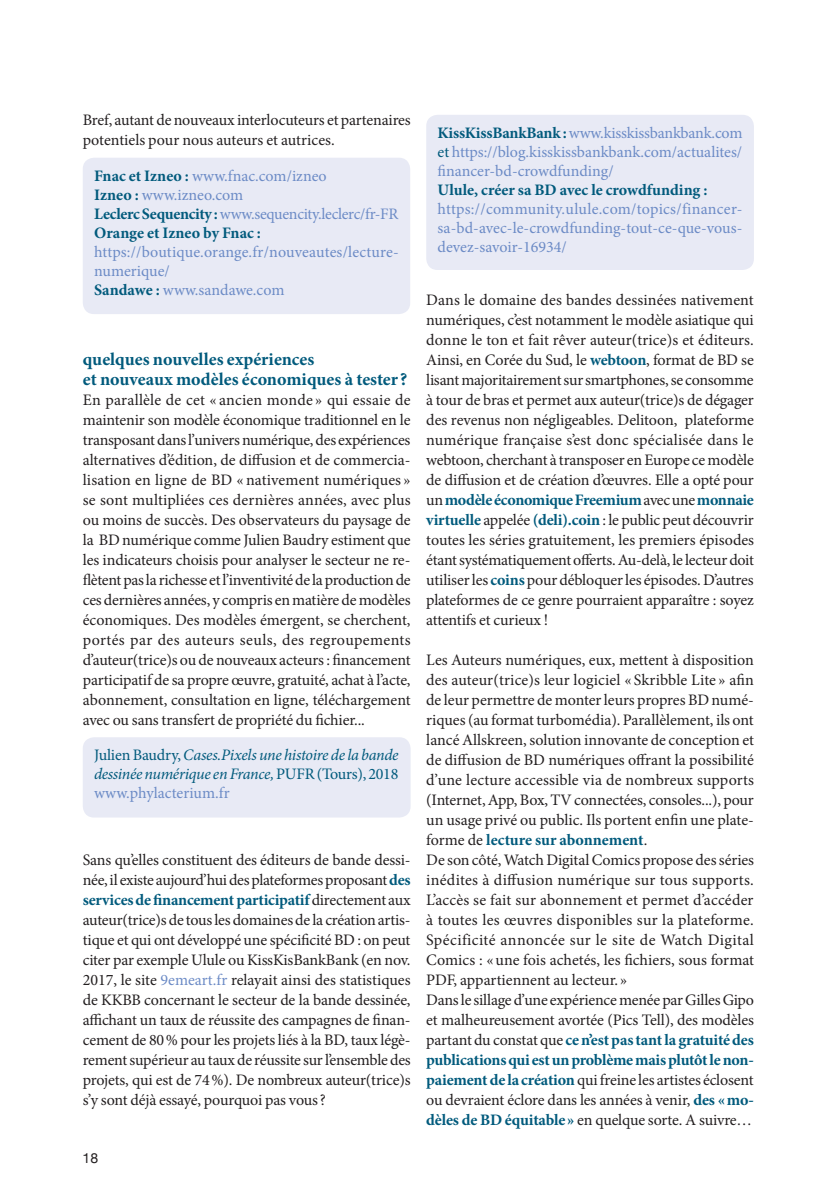
<style>
.page{position:relative;width:840px;height:1191px;background:#fff}
.page>*{position:absolute;margin:0;border:0;box-sizing:border-box;transform-origin:0 0}
.t1{font:700 18px "Minion Pro";color:#015a7c}
.t2{font:16px/20px "Minion Pro";letter-spacing:-.01em;color:#231f20;text-align:justify}
.t3{font:16px/19px "Minion Pro";color:#6c8bc6}
.t4{font:italic 16px/19px "Minion Pro";letter-spacing:-.02em;color:#015a7c;text-align:justify}
.t5{font:14px "Helvetica Neue";color:#231f20}
.s1{font-weight:700;color:#015a7c}
.s2{font-style:normal}
.s3{font-style:normal;color:#6c8bc6}
.s4{color:#6c8bc6}
.s5{color:#015a7c}
</style>
<div class="page">
<div style="left:83px;top:158px;width:327px;height:156px;background:#e8eaf5;border-radius:11px"></div>
<div style="left:83px;top:737px;width:327px;height:80px;background:#e8eaf5;border-radius:11px"></div>
<div style="left:426px;top:115px;width:327px;height:155px;background:#e8eaf5;border-radius:11px"></div>
<p class="t2" style="left:83px;top:110px;width:329px">Bref, autant de nouveaux interlocuteurs et partenaires potentiels pour nous auteurs et autrices.</p>
<p class="t3" style="left:94px;top:166px;width:306px"><span class="s1">Fnac et Izneo :</span> www.fnac.com/izneo<br><span class="s1">Izneo :</span> www.izneo.com<br><span class="s1">Leclerc Sequencity :</span> www.sequencity.leclerc/fr-FR<br><span class="s1">Orange et Izneo by Fnac : </span>https://boutique.orange.fr/nouveautes/lecture&shy;numerique/<br><span class="s1">Sandawe :</span> www.sandawe.com</p>
<p class="t1" style="left:83px;top:347px;width:233px">quelques nouvelles expériences</p>
<p class="t1" style="left:83px;top:367px;width:326px">et nouveaux modèles économiques à tester ?</p>
<p class="t2" style="left:83px;top:390px;width:329px">En parallèle de cet « ancien monde » qui essaie de maintenir son modèle économique traditionnel en le transposant dans l’univers numérique, des expériences alternatives d’édition, de diffusion et de commercia&shy;lisation en ligne de BD « nativement numériques » se sont multipliées ces dernières années, avec plus ou moins de succès. Des observateurs du paysage de la BD numérique comme Julien Baudry estiment que les indicateurs choisis pour analyser le secteur ne re&shy;flètent pas la richesse et l’inventivité de la production de ces dernières années, y compris en matière de modèles économiques. Des modèles émergent, se cherchent, portés par des auteurs seuls, des regroupements d’auteur(trice)s ou de nouveaux acteurs : financement participatif de sa propre œuvre, gratuité, achat à l’acte, abonnement, consultation en ligne, téléchargement avec ou sans transfert de propriété du fichier...</p>
<p class="t4" style="left:94px;top:745px;width:306px"><span class="s2">Julien Baudry,</span> Cases.Pixels une histoire de la bande dessinée numérique en France, <span class="s2">PUFR (Tours), 2018 </span><span class="s3">www.phylacterium.fr</span></p>
<p class="t2" style="left:83px;top:850px;width:329px">Sans qu’elles constituent des éditeurs de bande dessi&shy;née, il existe aujourd’hui des plateformes proposant <span class="s1">des services de financement participatif</span> directement aux auteur(trice)s de tous les domaines de la création artis&shy;tique et qui ont développé une spécificité BD : on peut citer par exemple Ulule ou KissKisBankBank (en nov.<br>2017, le site <span class="s4">9emeart.fr</span> relayait ainsi des statistiques de KKBB concernant le secteur de la bande dessinée, affichant un taux de réussite des campagnes de finan&shy;cement de 80% pour les projets liés à la BD, taux légè&shy;rement supérieur au taux de réussite sur l’ensemble des projets, qui est de 74%). De nombreux auteur(trice)s s’y sont déjà essayé, pourquoi pas vous?</p>
<p class="t5" style="left:82px;top:1146px;width:17px">18</p>
<p class="t3" style="left:437px;top:123px;width:306px"><span class="s1">KissKissBankBank :</span> www.kisskissbankbank.com <span class="s5">et</span> https://blog.kisskissbankbank.com/actualites/ financer-bd-crowdfunding/<br><span class="s1">Ulule, créer sa BD avec le crowdfunding : </span>https://community.ulule.com/topics/financer&shy;sa-bd-avec-le-crowdfunding-tout-ce-que-vous&shy;devez-savoir-16934/</p>
<p class="t2" style="left:426px;top:290px;width:329px">Dans le domaine des bandes dessinées nativement numériques, c’est notamment le modèle asiatique qui donne le ton et fait rêver auteur(trice)s et éditeurs.<br>Ainsi, en Corée du Sud, le <span class="s1">webtoon</span>, format de BD se lisant majoritairement sur smartphones, se consomme à tour de bras et permet aux auteur(trice)s de dégager des revenus non négligeables. Delitoon, plateforme numérique française s’est donc spécialisée dans le webtoon, cherchant à transposer en Europe ce modèle de diffusion et de création d’œuvres. Elle a opté pour un<span class="s1">modèle économique Freemium</span>avec une<span class="s1">monnaie virtuelle</span> appelée <span class="s1">(deli).coin</span> : le public peut découvrir toutes les séries gratuitement, les premiers épisodes étant systématiquement offerts. Au-delà, le lecteur doit utiliser les <span class="s1">coins</span> pour débloquer les épisodes. D’autres plateformes de ce genre pourraient apparaître : soyez attentifs et curieux !</p>
<p class="t2" style="left:426px;top:650px;width:329px">Les Auteurs numériques, eux, mettent à disposition des auteur(trice)s leur logiciel « Skribble Lite » afin de leur permettre de monter leurs propres BD numé&shy;riques (au format turbomédia). Parallèlement, ils ont lancé Allskreen, solution innovante de conception et de diffusion de BD numériques offrant la possibilité d’une lecture accessible via de nombreux supports (Internet, App, Box, TV connectées, consoles...), pour un usage privé ou public. Ils portent enfin une plate&shy;forme de <span class="s1">lecture sur abonnement</span>.</p>
<p class="t2" style="left:426px;top:850px;width:329px">De son côté, Watch Digital Comics propose des séries inédites à diffusion numérique sur tous supports.<br>L’accès se fait sur abonnement et permet d’accéder à toutes les œuvres disponibles sur la plateforme.<br>Spécificité annoncée sur le site de Watch Digital Comics : «une fois achetés, les fichiers, sous format PDF, appartiennent au lecteur. »</p>
<p class="t2" style="left:426px;top:990px;width:329px">Dans le sillage d’une expérience menée par Gilles Gipo et malheureusement avortée (Pics Tell), des modèles partant du constat que <span class="s1">ce n’est pas tant la gratuité des publications qui est un problème mais plutôt le non&shy;paiement de la création</span> qui freine les artistes éclosent ou devraient éclore dans les années à venir, <span class="s1">des «mo&shy;dèles de BD équitable»</span> en quelque sorte. A suivre…</p>
</div>
